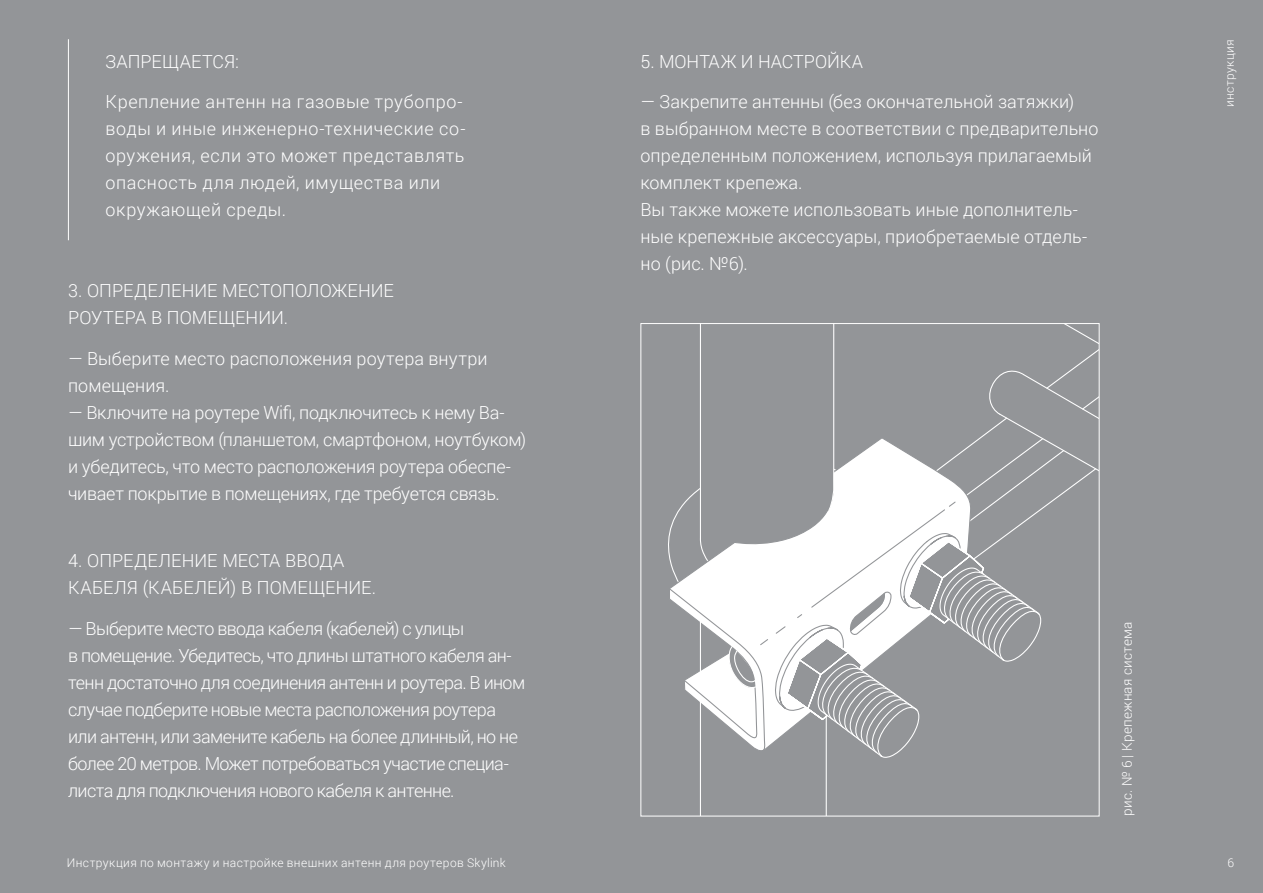
<style>
.page{position:relative;width:1263px;height:893px;background:#939598}
.page>*{position:absolute;margin:0;border:0;box-sizing:border-box;transform-origin:0 0}
.t1{font:300 18px/27px "Roboto";letter-spacing:-.005em;color:#fff}
.t2{font:300 18px/27px "Roboto";letter-spacing:-.035em;color:#fff}
.t3{font:300 18px/27px "Roboto";letter-spacing:.03em;color:#fff}
.t4{font:300 13.5px "Roboto";letter-spacing:.02em;color:#fff}
.t5{font:300 12px "Roboto";letter-spacing:.035em;color:#fff}
</style>
<div class="page">
<hr style="left:700px;top:700px;width:1px;height:116px;background:#fff">
<hr style="left:826px;top:715px;width:1px;height:101px;background:#fff">
<svg style="left:668px;top:325px;width:429px;height:434px"></svg>
<hr style="left:68px;top:39px;width:1px;height:201px;background:#fff">
<p class="t1" style="left:106px;top:48px;width:135px">ЗАПРЕЩАЕТСЯ:</p>
<p class="t3" style="left:106px;top:88px;width:361px">Крепление антенн на газовые трубопро&shy;воды и иные инженерно-технические со&shy;оружения, если это может представлять опасность для людей, имущества или окружающей среды.</p>
<p class="t1" style="left:68px;top:277px;width:327px">3. ОПРЕДЕЛЕНИЕ МЕСТОПОЛОЖЕНИЕ<br>РОУТЕРА В ПОМЕЩЕНИИ.</p>
<p class="t1" style="left:68px;top:345px;width:421px">— Выберите место расположения роутера внутри помещения.</p>
<p class="t1" style="left:68px;top:399px;width:460px">— Включите на роутере Wifi, подключитесь к нему Ва&shy;шим устройством (планшетом, смартфоном, ноутбуком) и убедитесь, что место расположения роутера обеспе&shy;чивает покрытие в помещениях, где требуется связь.</p>
<p class="t1" style="left:68px;top:547px;width:310px">4. ОПРЕДЕЛЕНИЕ МЕСТА ВВОДА<br>КАБЕЛЯ (КАБЕЛЕЙ) В ПОМЕЩЕНИЕ.</p>
<p class="t2" style="left:68px;top:615px;width:459px">— Выберите место ввода кабеля (кабелей) с улицы<br>в помещение. Убедитесь, что длины штатного кабеля ан&shy;тенн достаточно для соединения антенн и роутера. В ином случае подберите новые места расположения роутера или антенн, или замените кабель на более длинный, но не более 20 метров. Может потребоваться участие специа&shy;листа для подключения нового кабеля к антенне.</p>
<p class="t1" style="left:640px;top:48px;width:224px">5. МОНТАЖ И НАСТРОЙКА</p>
<p class="t1" style="left:640px;top:88px;width:460px">— Закрепите антенны (без окончательной затяжки)<br>в выбранном месте в соответствии с предварительно определенным положением, используя прилагаемый комплект крепежа.<br>Вы также можете использовать иные дополнитель&shy;ные крепежные аксессуары, приобретаемые отдель&shy;но (рис. №6).</p>
<p class="t5" style="left:1223px;top:107px;width:70px;rotate:-90deg">инструкция</p>
<p class="t4" style="left:1119px;top:816px;width:196px;rotate:-90deg">рис. № 6 | Крепежная система</p>
<p class="t5" style="left:67px;top:856px;width:440px">Инструкция по монтажу и настройке внешних антенн для роутеров Skylink</p>
<p class="t5" style="left:1227px;top:856px;width:8px">6</p>
</div>
